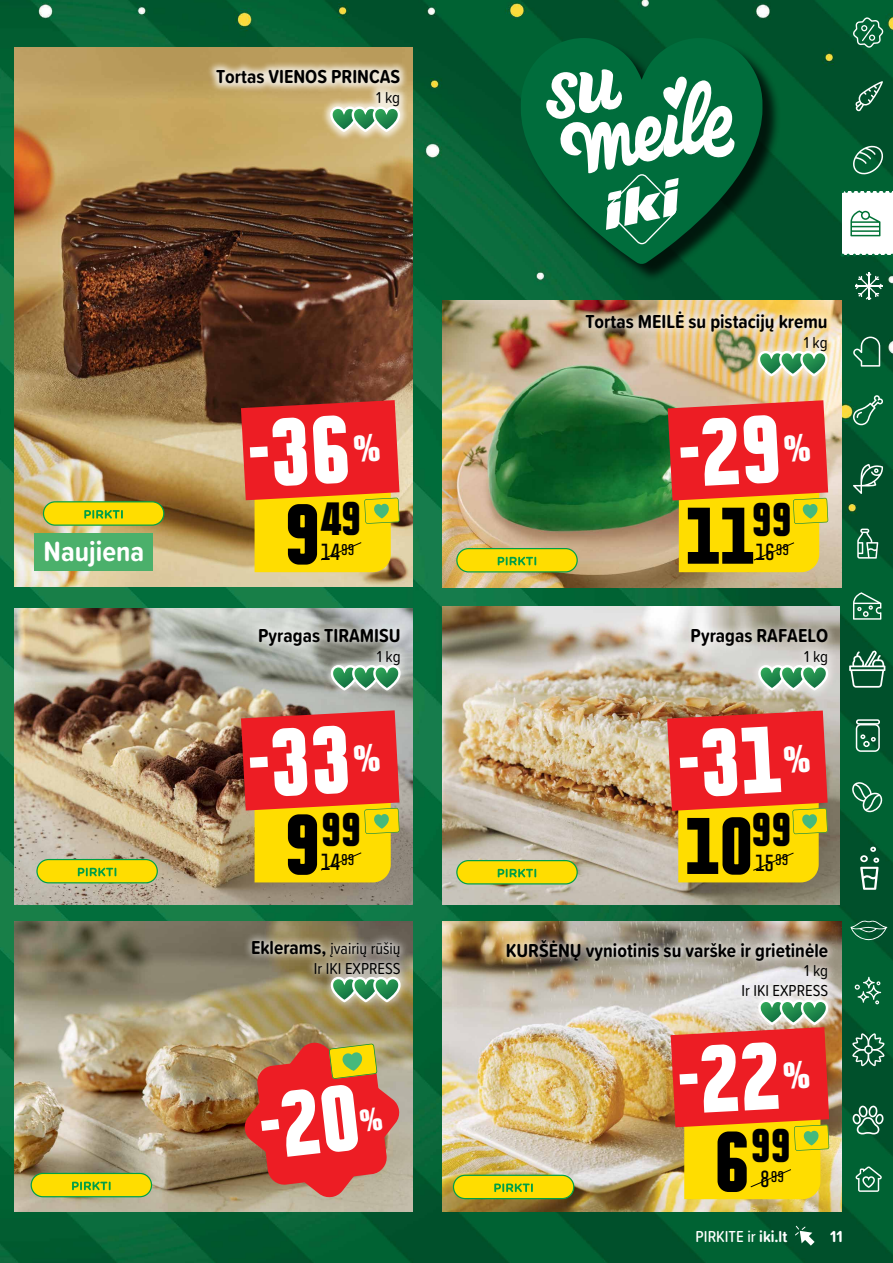
<style>
.page{position:relative;width:893px;height:1263px;background:#fff}
.page>*{position:absolute;margin:0;border:0;box-sizing:border-box;transform-origin:0 0}
.t1{font:900 condensed 73.2px "Politica";color:#000}
.t2{font:900 condensed 42.6px "Politica";color:#000}
.t3{font:700 28.8px "Proxima Soft Cond";color:#fff}
.t4{font:700 condensed 21.3px "Politica";color:#000}
.t5{font:700 19.5px "Proxima Soft Cond";color:#000}
.t6{font:16.5px/19.8px "Proxima Soft Cond";color:#000;text-align:right}
.t7{font:500 16.5px "Proxima Soft Cond";color:#fff}
.t8{font:700 16.5px "Proxima Soft Cond";color:#fff}
.t9{font:700 condensed 14.1px "Politica";color:#000;scale:1.04 1}
.s1{font-size:77.1px}
.s2{font-weight:700;font-size:19.5px}
.s3{font-size:21.3px}
.s4{font-weight:700}
</style>
<div class="page">
<img style="left:0;top:0;width:893px;height:1263px">
<svg style="left:794px;top:1225px;width:21px;height:20px"></svg>
<svg style="left:855px;top:1166px;width:27px;height:26px"></svg>
<svg style="left:855px;top:977px;width:26px;height:27px"></svg>
<svg style="left:852px;top:782px;width:30px;height:30px"></svg>
<svg style="left:860px;top:847px;width:19px;height:43px"></svg>
<svg style="left:853px;top:592px;width:28px;height:28px"></svg>
<svg style="left:857px;top:529px;width:21px;height:30px"></svg>
<svg style="left:853px;top:464px;width:30px;height:30px"></svg>
<svg style="left:853px;top:395px;width:30px;height:30px"></svg>
<svg style="left:855px;top:273px;width:27px;height:27px"></svg>
<svg style="left:853px;top:145px;width:30px;height:30px"></svg>
<svg style="left:855px;top:81px;width:28px;height:30px"></svg>
<svg style="left:852px;top:17px;width:31px;height:31px"></svg>
<svg style="left:852px;top:1033px;width:32px;height:33px"></svg>
<svg style="left:852px;top:1105px;width:32px;height:29px"></svg>
<svg style="left:849px;top:650px;width:36px;height:38px"></svg>
<svg style="left:850px;top:920px;width:37px;height:20px"></svg>
<svg style="left:853px;top:337px;width:27px;height:30px"></svg>
<div style="left:856px;top:724px;width:24px;height:28px;border:2px solid #fff;border-radius:4px"></div>
<div style="left:856px;top:719px;width:24px;height:6px;border:2px solid #fff;border-radius:2px"></div>
<svg style="left:860px;top:734px;width:5px;height:5px"></svg>
<svg style="left:871px;top:737px;width:5px;height:5px"></svg>
<div style="left:863px;top:741px;width:7px;height:6px;border:2px solid #fff;border-radius:50%"></div>
<div style="left:842px;top:191px;width:51px;height:64px;background:#fff"></div>
<svg style="left:842px;top:254px;width:51px;height:3px"></svg>
<svg style="left:842px;top:190px;width:51px;height:3px"></svg>
<svg style="left:850px;top:210px;width:30px;height:26px"></svg>
<div style="left:523px;top:40px;width:258px;height:242px;background:#000;opacity:.75"></div>
<svg style="left:521px;top:38px;width:241px;height:226px;background:#015e33"></svg>
<svg style="left:542px;top:69px;width:197px;height:175px"></svg>
<img style="left:442px;top:300px;width:399px;height:287px">
<img style="left:14px;top:922px;width:18px;height:290px">
<img style="left:442px;top:606px;width:398px;height:298px">
<img style="left:14px;top:609px;width:399px;height:295px">
<img style="left:14px;top:48px;width:399px;height:539px">
<div style="left:576px;top:302px;width:261px;height:83px;background:#fff;opacity:.75"></div>
<div style="left:682px;top:619px;width:155px;height:81px;background:#fff;opacity:.75"></div>
<img style="left:34px;top:606px;width:379px;height:292px">
<div style="left:37px;top:859px;width:120px;height:24px;background:#fd0;border-radius:12px"></div>
<div style="left:36px;top:859px;width:122px;height:24px;border:1px solid #009f47;border-radius:12px"></div>
<svg style="left:78px;top:868px;width:38px;height:8px"></svg>
<img style="left:444px;top:606px;width:385px;height:290px">
<div style="left:457px;top:861px;width:120px;height:23px;background:#fd0;border-radius:12px"></div>
<div style="left:456px;top:860px;width:122px;height:24px;border:1px solid #009f47;border-radius:12px"></div>
<svg style="left:498px;top:869px;width:38px;height:8px"></svg>
<img style="left:444px;top:921px;width:396px;height:291px">
<div style="left:453px;top:1175px;width:121px;height:23px;background:#fd0;border-radius:12px"></div>
<div style="left:453px;top:1175px;width:121px;height:24px;border:1px solid #009f47;border-radius:12px"></div>
<svg style="left:494px;top:1183px;width:39px;height:9px"></svg>
<img style="left:32px;top:922px;width:381px;height:290px">
<div style="left:31px;top:1173px;width:121px;height:24px;background:#fd0;border-radius:12px"></div>
<div style="left:31px;top:1173px;width:121px;height:24px;border:1px solid #009f47;border-radius:12px"></div>
<svg style="left:72px;top:1181px;width:39px;height:9px"></svg>
<img style="left:34px;top:43px;width:379px;height:543px">
<div style="left:43px;top:502px;width:121px;height:23px;background:#fd0;border-radius:12px"></div>
<div style="left:43px;top:501px;width:121px;height:25px;border:1px solid #009f47;border-radius:12px"></div>
<svg style="left:84px;top:510px;width:39px;height:9px"></svg>
<img style="left:444px;top:294px;width:385px;height:290px">
<div style="left:457px;top:549px;width:120px;height:23px;background:#fd0;border-radius:12px"></div>
<div style="left:456px;top:548px;width:122px;height:24px;border:1px solid #009f47;border-radius:12px"></div>
<svg style="left:498px;top:557px;width:38px;height:8px"></svg>
<svg style="left:241px;top:710px;width:159px;height:172px;background:#e96f1e"></svg>
<svg style="left:671px;top:997px;width:158px;height:202px;background:#e78034"></svg>
<svg style="left:241px;top:400px;width:159px;height:172px;background:#e96f1c"></svg>
<svg style="left:243px;top:1040px;width:158px;height:159px;background:#d4503f"></svg>
<svg style="left:668px;top:400px;width:160px;height:172px;background:#ed731f"></svg>
<svg style="left:667px;top:710px;width:161px;height:172px;background:#ea701d"></svg>
<p class="t5" style="left:216px;top:62px;width:186px">Tortas VIENOS PRINCAS</p>
<p class="t6" style="left:376px;top:87px;width:25px">1 kg</p>
<h3 class="t3" style="left:44px;top:530px;width:102px">Naujiena</h3>
<h2 class="t2" style="left:284px;top:486px;width:78px"><span class="s1">9</span>49</h2>
<p class="t4" style="left:321px;top:536px;width:35px">14<sup>99</sup></p>
<p class="t5" style="left:258px;top:621px;width:144px">Pyragas TIRAMISU</p>
<p class="t6" style="left:377px;top:646px;width:25px">1 kg</p>
<h2 class="t2" style="left:284px;top:796px;width:78px"><span class="s1">9</span>99</h2>
<p class="t4" style="left:321px;top:846px;width:35px">14<sup>99</sup></p>
<p class="t6" style="left:251px;top:937px;width:151px"><span class="s2">Eklerams,</span> įvairių rūšių<br>Ir IKI EXPRESS</p>
<p class="t5" style="left:585px;top:307px;width:244px">Tortas MEILĖ su pistacijų kremu</p>
<p class="t6" style="left:804px;top:331px;width:25px">1 kg</p>
<h2 class="t2" style="left:752px;top:486px;width:42px">99</h2>
<h1 class="t1" style="left:685px;top:478px;width:70px">11</h1>
<p class="t4" style="left:755px;top:536px;width:35px">16<sup>99</sup></p>
<p class="t5" style="left:691px;top:621px;width:139px">Pyragas RAFAELO</p>
<p class="t6" style="left:804px;top:646px;width:25px">1 kg</p>
<h2 class="t2" style="left:751px;top:796px;width:42px">99</h2>
<h1 class="t1" style="left:685px;top:788px;width:70px">10</h1>
<p class="t4" style="left:755px;top:846px;width:35px">15<sup>99</sup></p>
<p class="t5" style="left:506px;top:936px;width:324px">KURŠĖNŲ vyniotinis su varške ir grietinėle</p>
<p class="t6" style="left:741px;top:960px;width:88px">1 kg<br>Ir IKI EXPRESS</p>
<h2 class="t2" style="left:714px;top:1112px;width:78px"><span class="s1">6</span>99</h2>
<p class="t9" style="left:760px;top:1166px;width:24px"><span class="s3">8</span>99</p>
<p class="t7" style="left:696px;top:1224px;width:93px">PIRKITE ir <span class="s4">iki.lt</span></p>
<p class="t8" style="left:830px;top:1224px;width:14px">11</p>
</div>
